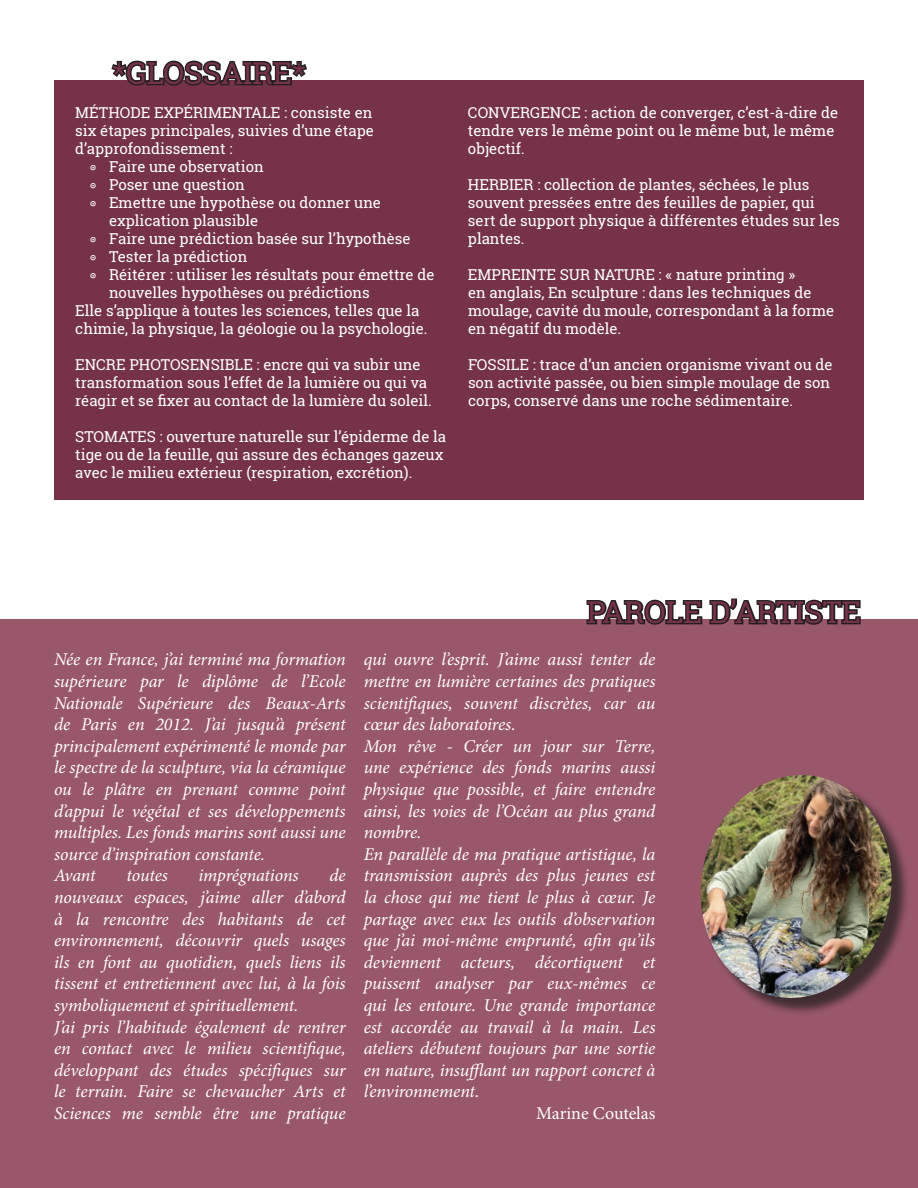
<style>
.page{position:relative;width:918px;height:1188px;background:#fff}
.page>*{position:absolute;margin:0;border:0;box-sizing:border-box;transform-origin:0 0}
.t1{font:30px "Roboto Slab";color:#753249}
.t2{font:italic 18px/21.6px "Minion Pro";letter-spacing:-.01em;color:#fff}
.t3{font:18px "Minion Pro";letter-spacing:-.005em;color:#fff}
.t4{font:15px/18px "Roboto Slab";color:#fff}
.s1{font-family:"PW New Arrows"}
</style>
<div class="page">
<div style="left:54px;top:81px;width:810px;height:419px;background:#753249"></div>
<svg style="left:110px;top:60px;width:199px;height:26px"></svg>
<div style="left:0;top:620px;width:918px;height:568px;background:#99576a"></div>
<div style="left:703px;top:778px;width:207px;height:238px;background:#231f20;opacity:.75"></div>
<img style="left:700px;top:775px;width:200px;height:231px">
<svg style="left:585px;top:598px;width:277px;height:27px"></svg>
<h1 class="t1" style="left:112px;top:52px;width:195px">*GLOSSAIRE*</h1>
<p class="t4" style="left:75px;top:103px;width:299px">Méthode expérimentale : consiste en</p>
<p class="t4" style="left:75px;top:121px;width:300px">six étapes principales, suivies d’une étape</p>
<p class="t4" style="left:75px;top:139px;width:159px">d’approfondissement :</p>
<p class="t4" style="left:89px;top:157px;width:177px"><span class="s1">a</span> Faire une observation</p>
<p class="t4" style="left:89px;top:175px;width:158px"><span class="s1">a</span> Poser une question</p>
<p class="t4" style="left:89px;top:193px;width:294px"><span class="s1">a</span> Emettre une hypothèse ou donner une</p>
<p class="t4" style="left:109px;top:211px;width:151px">explication plausible</p>
<p class="t4" style="left:89px;top:229px;width:323px"><span class="s1">a</span> Faire une prédiction basée sur l’hypothèse</p>
<p class="t4" style="left:89px;top:247px;width:160px"><span class="s1">a</span> Tester la prédiction</p>
<p class="t4" style="left:89px;top:265px;width:347px"><span class="s1">a</span> Réitérer : utiliser les résultats pour émettre de</p>
<p class="t4" style="left:109px;top:283px;width:262px">nouvelles hypothèses ou prédictions</p>
<p class="t4" style="left:75px;top:301px;width:346px">Elle s’applique à toutes les sciences, telles que la</p>
<p class="t4" style="left:75px;top:319px;width:354px">chimie, la physique, la géologie ou la psychologie.</p>
<p class="t4" style="left:75px;top:355px;width:358px">Encre photosensible : encre qui va subir une transformation sous l’effet de la lumière ou qui va réagir et se fixer au contact de la lumière du soleil.</p>
<p class="t4" style="left:75px;top:427px;width:372px">Stomates : ouverture naturelle sur l’épiderme de la tige ou de la feuille, qui assure des échanges gazeux avec le milieu extérieur (respiration, excrétion).</p>
<p class="t4" style="left:468px;top:103px;width:372px">Convergence : action de converger, c’est-à-dire de tendre vers le même point ou le même but, le même objectif.</p>
<p class="t4" style="left:468px;top:175px;width:373px">Herbier : collection de plantes, séchées, le plus souvent pressées entre des feuilles de papier, qui sert de support physique à différentes études sur les plantes.</p>
<p class="t4" style="left:468px;top:265px;width:368px">Empreinte sur nature : « nature printing »<br>en anglais, En sculpture : dans les techniques de moulage, cavité du moule, correspondant à la forme en négatif du modèle.</p>
<p class="t4" style="left:468px;top:355px;width:366px">Fossile : trace d’un ancien organisme vivant ou de son activité passée, ou bien simple moulage de son corps, conservé dans une roche sédimentaire.</p>
<h1 class="t1" style="left:587px;top:591px;width:275px">Parole d’artiste</h1>
<p class="t2" style="left:54px;top:649px;width:293px">Née en France, j’ai terminé ma formation supérieure par le diplôme de l’Ecole Nationale Supérieure des Beaux-Arts de Paris en 2012. J’ai jusqu’à présent principalement expérimenté le monde par le spectre de la sculpture, via la céramique ou le plâtre en prenant comme point d’appui le végétal et ses développements multiples. Les fonds marins sont aussi une source d’inspiration constante.<br>Avant</p>
<p class="t2" style="left:54px;top:865px;width:293px;text-indent:275px">de nouveaux espaces, j’aime aller d’abord à la rencontre des habitants de cet environnement, découvrir quels usages ils en font au quotidien, quels liens ils tissent et entretiennent avec lui, à la fois symboliquement et spirituellement.<br>J’ai pris l’habitude également de rentrer en contact avec le milieu scientifique, développant des études spécifiques sur le terrain. Faire se chevaucher Arts et Sciences me semble être une pratique</p>
<p class="t2" style="left:126px;top:865px;width:43px">toutes</p>
<p class="t2" style="left:199px;top:865px;width:102px">imprégnations</p>
<p class="t2" style="left:364px;top:649px;width:293px">qui ouvre l’esprit. J’aime aussi tenter de mettre en lumière certaines des pratiques scientifiques, souvent discrètes, car au cœur des laboratoires.<br>Mon rêve - Créer un jour sur Terre, une expérience des fonds marins aussi physique que possible, et faire entendre ainsi, les voies de l’Océan au plus grand nombre.<br>En parallèle de ma pratique artistique, la transmission auprès des plus jeunes est la chose qui me tient le plus à cœur. Je partage avec eux les outils d’observation que j’ai moi-même emprunté, afin qu’ils deviennent acteurs, décortiquent et puissent analyser par eux-mêmes ce qui les entoure. Une grande importance est accordée au travail à la main. Les ateliers débutent toujours par une sortie en nature, insufflant un rapport concret à l’environnement.</p>
<p class="t3" style="left:536px;top:1101px;width:121px">Marine Coutelas</p>
</div>
